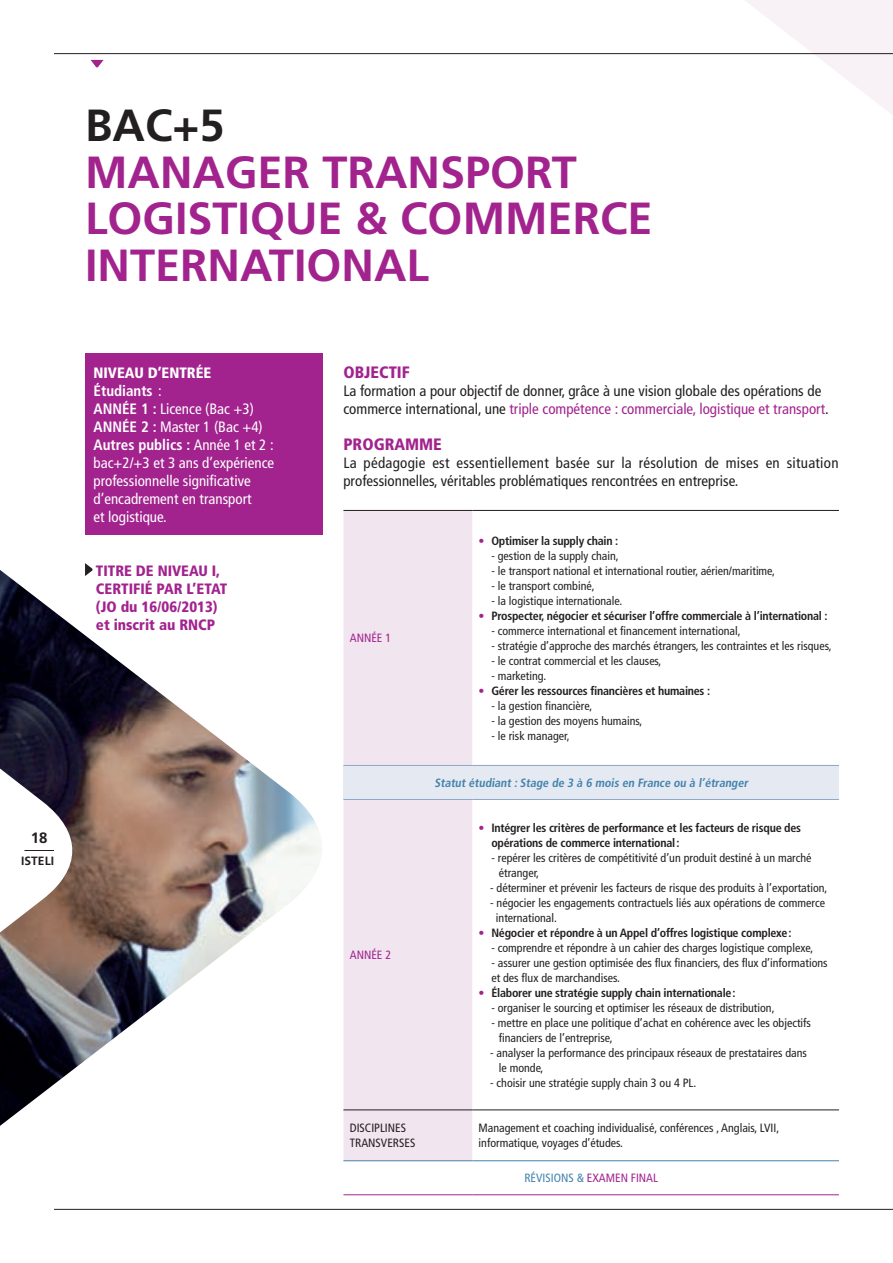
<style>
.page{position:relative;width:893px;height:1263px;background:#fff}
.page>*{position:absolute;margin:0;border:0;box-sizing:border-box;transform-origin:0 0}
.t1{font:700 45px "Frutiger";color:#a2238e}
.t2{font:700 45px "Frutiger";color:#231f20}
.t3{font:900 condensed 16.5px "Frutiger";color:#a2238e}
.t4{font:condensed 15px/18px "Frutiger";color:#231f20}
.t5{font:condensed 15px/18px "Frutiger";color:#fff;text-align:justify}
.t6{font:condensed 15px "Frutiger";color:#a2238e}
.t7{font:900 condensed 15px/18px "Frutiger";color:#a2238e}
.t8{font:900 condensed 15px "Frutiger";color:#fff}
.t9{font:700 condensed 15px "Frutiger";color:#fff}
.t10{font:700 15px "Frutiger";color:#231f20}
.t11{font:condensed 12px/15px "Frutiger";color:#231f20}
.t12{font:700 condensed 12px/15px "Frutiger";letter-spacing:-.02em;color:#231f20}
.t13{font:700 condensed 12px "Frutiger";color:#4382ac}
.t14{font:condensed 12px "Frutiger";color:#a2238e}
.t15{font:700 12px "Frutiger";color:#231f20}
.s1{font-weight:400}
.s2{font-weight:700}
.s3{color:#231f20}
.s4{font-weight:400;color:#a2238e}
.s5{color:#4382ac}
</style>
<div class="page">
<svg style="left:609px;top:0;width:284px;height:1209px"></svg>
<img style="left:0;top:570px;width:322px;height:556px">
<svg style="left:85px;top:563px;width:8px;height:13px"></svg>
<svg style="left:0;top:597px;width:82px;height:507px"></svg>
<hr style="left:24px;top:850px;width:30px;height:1px;background:#231f20">
<div style="left:343px;top:511px;width:129px;height:649px;background:#f1e5f0"></div>
<div style="left:343px;top:765px;width:496px;height:34px;background:#e5eaf2"></div>
<hr style="left:343px;top:1194px;width:129px;height:1px;background:#a2238e">
<hr style="left:472px;top:1194px;width:367px;height:1px;background:#a2238e">
<hr style="left:343px;top:1160px;width:129px;height:1px;background:#4382ac">
<hr style="left:472px;top:1160px;width:367px;height:1px;background:#4382ac">
<hr style="left:343px;top:510px;width:129px;height:1px;background:#231f20">
<hr style="left:472px;top:510px;width:367px;height:1px;background:#231f20">
<hr style="left:343px;top:1109px;width:129px;height:1px;background:#231f20">
<hr style="left:472px;top:1109px;width:367px;height:1px;background:#231f20">
<hr style="left:343px;top:765px;width:129px;height:1px;background:#8ca9c7">
<hr style="left:472px;top:765px;width:367px;height:1px;background:#8ca9c7">
<hr style="left:343px;top:799px;width:129px;height:1px;background:#8ca9c7">
<hr style="left:472px;top:799px;width:367px;height:1px;background:#8ca9c7">
<hr style="left:54px;top:53px;width:839px;height:1px;background:#231f20">
<svg style="left:91px;top:60px;width:13px;height:8px"></svg>
<hr style="left:54px;top:1209px;width:839px;height:1px;background:#231f20">
<div style="left:85px;top:353px;width:237px;height:182px;background:#a2238e"></div>
<p class="t10" style="left:31px;top:829px;width:18px">18</p>
<p class="t10" style="left:35px;top:829px;width:10px">0</p>
<p class="t15" style="left:21px;top:854px;width:34px">ISTELI</p>
<p class="t2" style="left:85px;top:99px;width:141px">BAC+5</p>
<p class="t1" style="left:85px;top:146px;width:493px">MANAGER TRANSPORT</p>
<p class="t1" style="left:85px;top:192px;width:569px">LOGISTIQUE &amp; COMMERCE</p>
<p class="t1" style="left:85px;top:239px;width:345px">INTERNATIONAL</p>
<p class="t8" style="left:94px;top:364px;width:119px">NIVEAU D’ENTRÉE</p>
<p class="t9" style="left:94px;top:382px;width:70px">Étudiants <span class="s1">:</span></p>
<p class="t5" style="left:94px;top:400px;width:162px"><span class="s2">ANNÉE 1 :</span> Licence (Bac +3)</p>
<p class="t5" style="left:94px;top:418px;width:171px"><span class="s2">ANNÉE 2 :</span> Master 1 (Bac +4)</p>
<p class="t5" style="left:94px;top:436px;width:182px"><span class="s2">Autres publics :</span> Année 1 et 2 : bac+2/+3 et 3 ans d’expérience professionnelle significative</p>
<p class="t5" style="left:94px;top:490px;width:159px">d’encadrement en transport</p>
<p class="t5" style="left:94px;top:508px;width:75px">et logistique.</p>
<p class="t7" style="left:96px;top:562px;width:133px">TITRE DE NIVEAU I,<br>CERTIFIÉ PAR L’ETAT (JO du 16/06/2013) et inscrit au RNCP</p>
<p class="t3" style="left:343px;top:362px;width:68px">OBJECTIF</p>
<p class="t4" style="left:343px;top:382px;width:479px">La formation a pour objectif de donner, grâce à une vision globale des opérations de</p>
<p class="t6" style="left:343px;top:400px;width:487px"><span class="s3">commerce international, une</span> triple compétence : commerciale, logistique et transport<span class="s3">.</span></p>
<p class="t3" style="left:343px;top:434px;width:100px">PROGRAMME</p>
<p class="t4" style="left:343px;top:454px;width:497px">La pédagogie est essentiellement basée sur la résolution de mises en situation professionnelles, véritables problématiques rencontrées en entreprise.</p>
<p class="t14" style="left:350px;top:631px;width:43px">ANNÉE 1</p>
<p class="t14" style="left:350px;top:948px;width:43px">ANNÉE 2</p>
<p class="t12" style="left:479px;top:533px;width:141px"><span class="s4">•</span> Optimiser la supply chain :</p>
<p class="t11" style="left:491px;top:548px;width:129px">- gestion de la supply chain,</p>
<p class="t11" style="left:491px;top:563px;width:285px">- le transport national et international routier, aérien/maritime,</p>
<p class="t11" style="left:491px;top:578px;width:105px">- le transport combiné,</p>
<p class="t11" style="left:491px;top:593px;width:132px">- la logistique internationale.</p>
<p class="t12" style="left:479px;top:608px;width:351px"><span class="s4">•</span> Prospecter, négocier et sécuriser l’offre commerciale à l’international :</p>
<p class="t11" style="left:491px;top:623px;width:251px">- commerce international et financement international,</p>
<p class="t11" style="left:491px;top:638px;width:342px">- stratégie d’approche des marchés étrangers, les contraintes et les risques,</p>
<p class="t11" style="left:491px;top:653px;width:172px">- le contrat commercial et les clauses,</p>
<p class="t11" style="left:491px;top:668px;width:57px">- marketing.</p>
<p class="t12" style="left:479px;top:683px;width:233px"><span class="s4">•</span> Gérer les ressources financières et humaines :</p>
<p class="t11" style="left:491px;top:698px;width:102px">- la gestion financière,</p>
<p class="t11" style="left:491px;top:713px;width:153px">- la gestion des moyens humains,</p>
<p class="t11" style="left:491px;top:728px;width:80px">- le risk manager,</p>
<p class="t13" style="left:434px;top:776px;width:317px">Statut étudiant :Stage de 3 à 6 mois en France ou à l’étranger</p>
<p class="t12" style="left:491px;top:820px;width:311px;text-indent:-13px"><span class="s4">•</span> Intégrer les critères de performance et les facteurs de risque des opérations de commerce international:</p>
<p class="t11" style="left:491px;top:850px;width:322px">- repérer les critères de compétitivité d’un produit destiné à un marché</p>
<p class="t11" style="left:499px;top:865px;width:42px">étranger,</p>
<p class="t11" style="left:490px;top:880px;width:339px">- déterminer et prévenir les facteurs de risque des produits à l’exportation,</p>
<p class="t11" style="left:490px;top:895px;width:336px">- négocier les engagements contractuels liés aux opérations de commerce</p>
<p class="t11" style="left:496px;top:910px;width:63px">international.</p>
<p class="t12" style="left:479px;top:925px;width:315px"><span class="s4">•</span> Négocier et répondre à un Appel d’offres logistique complexe:</p>
<p class="t11" style="left:491px;top:940px;width:323px">- comprendre et répondre à un cahier des charges logistique complexe,</p>
<p class="t11" style="left:491px;top:955px;width:338px">- assurer une gestion optimisée des flux financiers, des flux d’informations et des flux de marchandises.</p>
<p class="t12" style="left:479px;top:985px;width:259px"><span class="s4">•</span> Élaborer une stratégie supply chain internationale:</p>
<p class="t11" style="left:491px;top:1000px;width:285px">- organiser le sourcing et optimiser les réseaux de distribution,</p>
<p class="t11" style="left:491px;top:1015px;width:321px">- mettre en place une politique d’achat en cohérence avec les objectifs</p>
<p class="t11" style="left:499px;top:1030px;width:115px">financiers de l’entreprise,</p>
<p class="t11" style="left:490px;top:1045px;width:318px">- analyser la performance des principaux réseaux de prestataires dans</p>
<p class="t11" style="left:499px;top:1060px;width:46px">le monde,</p>
<p class="t11" style="left:490px;top:1075px;width:208px">- choisir une stratégie supply chain 3 ou 4 PL.</p>
<p class="t11" style="left:350px;top:1121px;width:67px">DISCIPLINES<br>TRANSVERSES</p>
<p class="t11" style="left:479px;top:1121px;width:302px">Management et coaching individualisé, conférences , Anglais, LVII, informatique, voyages d’études.</p>
<p class="t14" style="left:524px;top:1171px;width:135px"><span class="s5">RÉVISIONS &amp;</span> EXAMEN FINAL</p>
</div>
